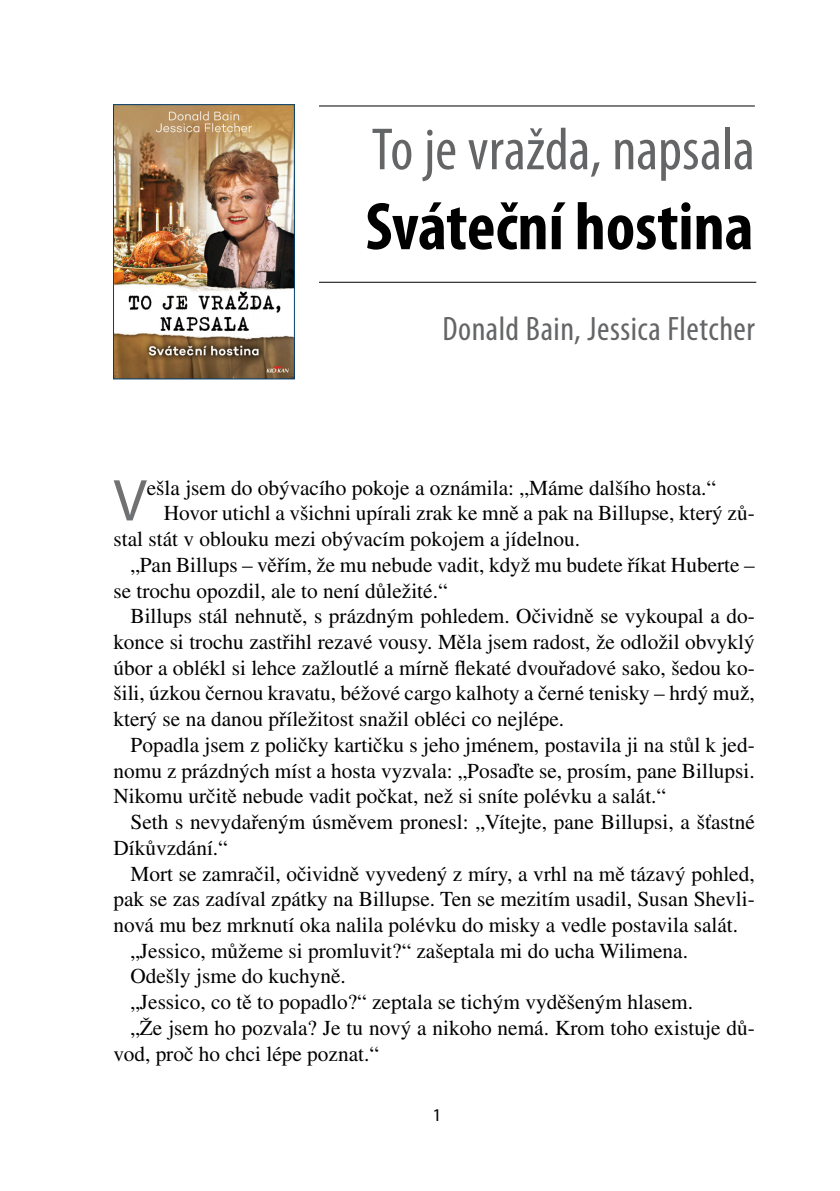
<style>
.page{position:relative;width:840px;height:1191px;background:#fff}
.page>*{position:absolute;margin:0;border:0;box-sizing:border-box;transform-origin:0 0}
.t1{font:700 condensed 68px "Myriad Pro";color:#000}
.t2{font:condensed 60px "Myriad Pro";color:#646567}
.t3{font:59.4px "Myriad Pro";color:#707172}
.t4{font:condensed 34px "Myriad Pro";letter-spacing:.015em;color:#646567}
.t5{font:21.4px "Times CE";color:#000}
.t6{font:21.2px/25.8px "Times CE";color:#000}
.t7{font:18px "Myriad Pro";color:#000}
</style>
<div class="page">
<hr style="left:113px;top:105px;width:641px;height:1px;background:#000">
<hr style="left:115px;top:282px;width:640px;height:1px;background:#000">
<div style="left:69px;top:49px;width:249px;height:266px;background:#fff"></div>
<img style="left:115px;top:106px;width:178px;height:271px">
<div style="left:113px;top:104px;width:182px;height:275px;border:1px solid #003f70"></div>
<h2 class="t2" style="left:371px;top:117px;width:384px">To je vražda, napsala</h2>
<h1 class="t1" style="left:365px;top:184px;width:389px">Sváteční hostina</h1>
<h3 class="t4" style="left:442px;top:310px;width:314px">Donald Bain, Jessica Fletcher</h3>
<h3 class="t3" style="left:113px;top:464px;width:35px">V</h3>
<p class="t5" style="left:147px;top:475px;width:570px">ešla jsem do obývacího pokoje a oznámila: „Máme dalšího hosta.“</p>
<p class="t6" style="left:113px;top:500px;width:642px;text-indent:50px">Hovor utichl a všichni upírali zrak ke mně a pak na Billupse, který zů&shy;stal stát v oblouku mezi obývacím pokojem a jídelnou.</p>
<p class="t6" style="left:113px;top:551px;width:642px;text-indent:17px">„Pan Billups – věřím, že mu nebude vadit, když mu budete říkat Huberte – se trochu opozdil, ale to není důležité.“</p>
<p class="t6" style="left:113px;top:603px;width:642px;text-align:justify;text-indent:17px">Billups stál nehnutě, s prázdným pohledem. Očividně se vykoupal a do&shy;konce si trochu zastřihl rezavé vousy. Měla jsem radost, že odložil obvyklý úbor a oblékl si lehce zažloutlé a mírně flekaté dvouřadové sako, šedou ko&shy;šili, úzkou černou kravatu, béžové cargo kalhoty a černé tenisky – hrdý muž, který se na danou příležitost snažil obléci co nejlépe.</p>
<p class="t6" style="left:113px;top:731px;width:642px;text-align:justify;text-indent:17px">Popadla jsem z poličky kartičku s jeho jménem, postavila ji na stůl k jed&shy;nomu z prázdných míst a hosta vyzvala: „Posaďte se, prosím, pane Billupsi.<br>Nikomu určitě nebude vadit počkat, než si sníte polévku a salát.“</p>
<p class="t6" style="left:113px;top:808px;width:642px;text-indent:17px">Seth s nevydařeným úsměvem pronesl: „Vítejte, pane Billupsi, a šťastné<br>Díkůvzdání.“</p>
<p class="t6" style="left:130px;top:860px;width:625px">Mort se zamračil, očividně vyvedený z míry, a vrhl na mě tázavý pohled,</p>
<p class="t6" style="left:113px;top:886px;width:642px">pak se zas zadíval zpátky na Billupse. Ten se mezitím usadil, Susan Shevli-</p>
<p class="t6" style="left:113px;top:911px;width:626px">nová mu bez mrknutí oka nalila polévku do misky a vedle postavila salát.</p>
<p class="t6" style="left:130px;top:937px;width:558px">„Jessico, můžeme si promluvit?“ zašeptala mi do ucha Wilimena.</p>
<p class="t6" style="left:130px;top:963px;width:217px">Odešly jsme do kuchyně.</p>
<p class="t6" style="left:130px;top:988px;width:564px">„Jessico, co tě to popadlo?“ zeptala se tichým vyděšeným hlasem.</p>
<p class="t6" style="left:130px;top:1014px;width:625px">„Že jsem ho pozvala? Je tu nový a nikoho nemá. Krom toho existuje dů-</p>
<p class="t6" style="left:113px;top:1040px;width:267px">vod, proč ho chci lépe poznat.“</p>
<p class="t7" style="left:432px;top:1103px;width:11px">1</p>
</div>
